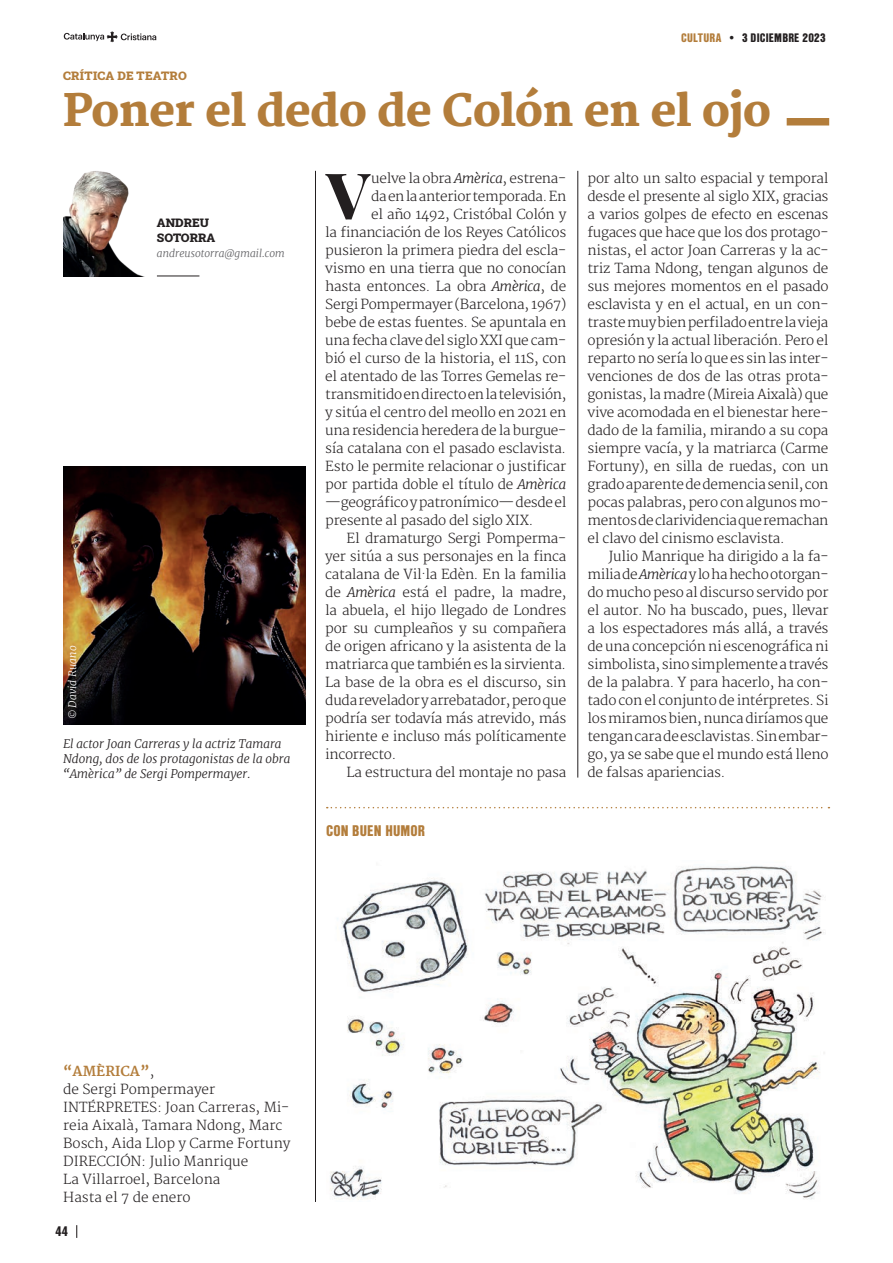
<style>
.page{position:relative;width:893px;height:1263px;background:#fff}
.page>*{position:absolute;margin:0;border:0;box-sizing:border-box;transform-origin:0 0}
.t1{font:800 64.35px "Playfair Display";color:#231f20}
.TITOLS_CULTURA{font:800 43.5px "Merriweather";letter-spacing:-.02em;color:#b37d3b}
.t2{font:900 15px "Nimbus San Con LOT";letter-spacing:.005em;color:#b37d3b}
.TEXTO_PPAL_ESP{font:300 13.5px/18px "Merriweather";letter-spacing:-.02em;color:#231f20;text-align:justify}
.TEXTO_PPAL_ESP-2{font:300 13.5px/18px "Merriweather";color:#231f20}
.TEXTO_PPAL_CAT{font:300 13.5px "Merriweather";color:#231f20}
.TEXTO_PPAL_CAT-2{font:700 13.5px "Merriweather";color:#b37d3b}
.t3{font:900 13.5px "Nimbus San Con LOT";color:#231f20}
.PEU_FOTO{font:italic 300 12px/15px "Merriweather";color:#231f20}
.t4{font:900 12px "Nimbus San Con LOT";letter-spacing:.015em;color:#231f20}
.t5{font:12px "Roboto Slab";letter-spacing:.025em;color:#b37d3b}
.NOM_REDACTORS{font:12px "Roboto Slab";color:#231f20}
.CARREC_REDACTORS{font:italic 300 10.5px "Merriweather";color:#636366}
.CODINACHPETIT{font:italic 300 10.5px "Merriweather";letter-spacing:.01em;color:#fff}
.s1{color:#b37d3b}
.s2{font-style:italic}
.s3{font-weight:300;color:#231f20}
</style>
<div class="page">
<img style="left:330px;top:866px;width:495px;height:334px">
<svg style="left:327px;top:807px;width:502px;height:1px"></svg>
<img style="left:64px;top:466px;width:241px;height:259px">
<hr style="left:315px;top:171px;width:1px;height:1031px;background:#231f20">
<hr style="left:578px;top:171px;width:1px;height:606px;background:#231f20">
<div style="left:787px;top:118px;width:42px;height:7px;background:#b37d3b"></div>
<img style="left:63px;top:171px;width:79px;height:105px">
<hr style="left:157px;top:276px;width:42px;height:1px;background:#231f20">
<svg style="left:76px;top:1225px;width:1px;height:13px"></svg>
<svg style="left:64px;top:31px;width:92px;height:11px"></svg>
<p class="t5" style="left:63px;top:68px;width:125px">CRÍTICA DE TEATRO</p>
<p class="t4" style="left:681px;top:28px;width:146px"><span class="s1">CULTURA</span> • 3 DICIEMBRE 2023</p>
<p class="TITOLS_CULTURA" style="left:63px;top:85px;width:710px">Poner el dedo de Colón en el ojo</p>
<p class="NOM_REDACTORS" style="left:157px;top:214px;width:54px">ANDREU</p>
<p class="NOM_REDACTORS" style="left:157px;top:229px;width:60px">SOTORRA</p>
<p class="CARREC_REDACTORS" style="left:157px;top:247px;width:129px">andreusotorra@gmail.com</p>
<p class="CODINACHPETIT" style="left:66px;top:719px;width:75px;rotate:-90deg">© David Ruano</p>
<p class="PEU_FOTO" style="left:63px;top:736px;width:229px">El actor Joan Carreras y la actriz Tamara<br>Ndong, dos de los protagonistas de la obra “Amèrica” de Sergi Pompermayer.</p>
<p class="t1" style="left:326px;top:145px;width:45px">V</p>
<p class="TEXTO_PPAL_ESP" style="left:371px;top:170px;width:197px">uelve la obra <span class="s2">Amèrica</span>, estrena-</p>
<p class="TEXTO_PPAL_ESP" style="left:371px;top:188px;width:197px">da en la anterior temporada. En</p>
<p class="TEXTO_PPAL_ESP" style="left:371px;top:206px;width:197px">el año 1492, Cristóbal Colón y</p>
<p class="TEXTO_PPAL_ESP" style="left:325px;top:224px;width:242px">la financiación de los Reyes Católicos</p>
<p class="TEXTO_PPAL_ESP" style="left:325px;top:242px;width:242px">pusieron la primera piedra del escla-</p>
<p class="TEXTO_PPAL_ESP" style="left:325px;top:260px;width:242px">vismo en una tierra que no conocían</p>
<p class="TEXTO_PPAL_ESP" style="left:325px;top:278px;width:242px">hasta entonces. La obra <span class="s2">Amèrica</span>, de</p>
<p class="TEXTO_PPAL_ESP" style="left:325px;top:296px;width:242px">Sergi Pompermayer (Barcelona, 1967)</p>
<p class="TEXTO_PPAL_ESP" style="left:325px;top:314px;width:242px">bebe de estas fuentes. Se apuntala en</p>
<p class="TEXTO_PPAL_ESP" style="left:325px;top:332px;width:242px">una fecha clave del siglo XXI que cam-</p>
<p class="TEXTO_PPAL_ESP" style="left:325px;top:350px;width:242px">bió el curso de la historia, el 11S, con</p>
<p class="TEXTO_PPAL_ESP" style="left:325px;top:368px;width:242px">el atentado de las Torres Gemelas re-</p>
<p class="TEXTO_PPAL_ESP" style="left:325px;top:386px;width:242px">transmitido en directo en la televisión,</p>
<p class="TEXTO_PPAL_ESP" style="left:325px;top:404px;width:242px">y sitúa el centro del meollo en 2021 en</p>
<p class="TEXTO_PPAL_ESP" style="left:325px;top:422px;width:242px">una residencia heredera de la burgue-</p>
<p class="TEXTO_PPAL_ESP" style="left:325px;top:440px;width:242px">sía catalana con el pasado esclavista.</p>
<p class="TEXTO_PPAL_ESP" style="left:325px;top:458px;width:242px">Esto le permite relacionar o justificar</p>
<p class="TEXTO_PPAL_ESP" style="left:325px;top:476px;width:242px">por partida doble el título de <span class="s2">Amèrica</span></p>
<p class="TEXTO_PPAL_ESP" style="left:325px;top:494px;width:242px">—geográfico y patronímico— desde el</p>
<p class="TEXTO_PPAL_ESP" style="left:325px;top:512px;width:210px">presente al pasado del siglo XIX.</p>
<p class="TEXTO_PPAL_ESP" style="left:325px;top:530px;width:242px;text-indent:21px">El dramaturgo Sergi Pomperma&shy;yer sitúa a sus personajes en la finca catalana de Vil·la Edèn. En la familia de <span class="s2">Amèrica</span> está el padre, la madre, la abuela, el hijo llegado de Londres por su cumpleaños y su compañera de origen africano y la asistenta de la matriarca que también es la sirvienta.<br>La base de la obra es el discurso, sin duda revelador y arrebatador, pero que podría ser todavía más atrevido, más hiriente e incluso más políticamente incorrecto.</p>
<p class="TEXTO_PPAL_ESP" style="left:347px;top:764px;width:221px">La estructura del montaje no pasa</p>
<p class="t2" style="left:326px;top:819px;width:100px">CON BUEN HUMOR</p>
<p class="TEXTO_PPAL_ESP" style="left:588px;top:170px;width:242px">por alto un salto espacial y temporal desde el presente al siglo XIX, gracias a varios golpes de efecto en escenas fugaces que hace que los dos protago&shy;nistas, el actor Joan Carreras y la ac&shy;triz Tama Ndong, tengan algunos de sus mejores momentos en el pasado esclavista y en el actual, en un con&shy;traste muy bien perfilado entre la vieja opresión y la actual liberación. Pero el reparto no sería lo que es sin las inter&shy;venciones de dos de las otras prota&shy;gonistas, la madre (Mireia Aixalà) que vive acomodada en el bienestar here&shy;dado de la familia, mirando a su copa siempre vacía, y la matriarca (Carme Fortuny), en silla de ruedas, con un grado aparente de demencia senil, con pocas palabras, pero con algunos mo&shy;mentos de clarividencia que remachan el clavo del cinismo esclavista.</p>
<p class="TEXTO_PPAL_ESP" style="left:588px;top:548px;width:242px;text-indent:21px">Julio Manrique ha dirigido a la fa&shy;milia de <span class="s2">Amèrica</span> y lo ha hecho otorgan&shy;do mucho peso al discurso servido por el autor. No ha buscado, pues, llevar a los espectadores más allá, a través de una concepción ni escenográfica ni simbolista, sino simplemente a través de la palabra. Y para hacerlo, ha con&shy;tado con el conjunto de intérpretes. Si los miramos bien, nunca diríamos que tengan cara de esclavistas. Sin embar&shy;go, ya se sabe que el mundo está lleno de falsas apariencias.</p>
<p class="TEXTO_PPAL_CAT-2" style="left:63px;top:1063px;width:93px">“AMÈRICA”<span class="s3">,</span></p>
<p class="TEXTO_PPAL_CAT" style="left:63px;top:1081px;width:154px">de Sergi Pompermayer</p>
<p class="TEXTO_PPAL_ESP-2" style="left:63px;top:1099px;width:229px">INTÉRPRETES: Joan Carreras, Mi&shy;reia Aixalà, Tamara Ndong, Marc<br>Bosch, Aida Llop y Carme Fortuny</p>
<p class="TEXTO_PPAL_ESP-2" style="left:63px;top:1153px;width:187px">DIRECCIÓN: Julio Manrique</p>
<p class="TEXTO_PPAL_ESP-2" style="left:63px;top:1171px;width:159px">La Villarroel, Barcelona</p>
<p class="TEXTO_PPAL_ESP-2" style="left:63px;top:1189px;width:129px">Hasta el 7 de enero</p>
<p class="t3" style="left:55px;top:1221px;width:14px">44</p>
</div>
